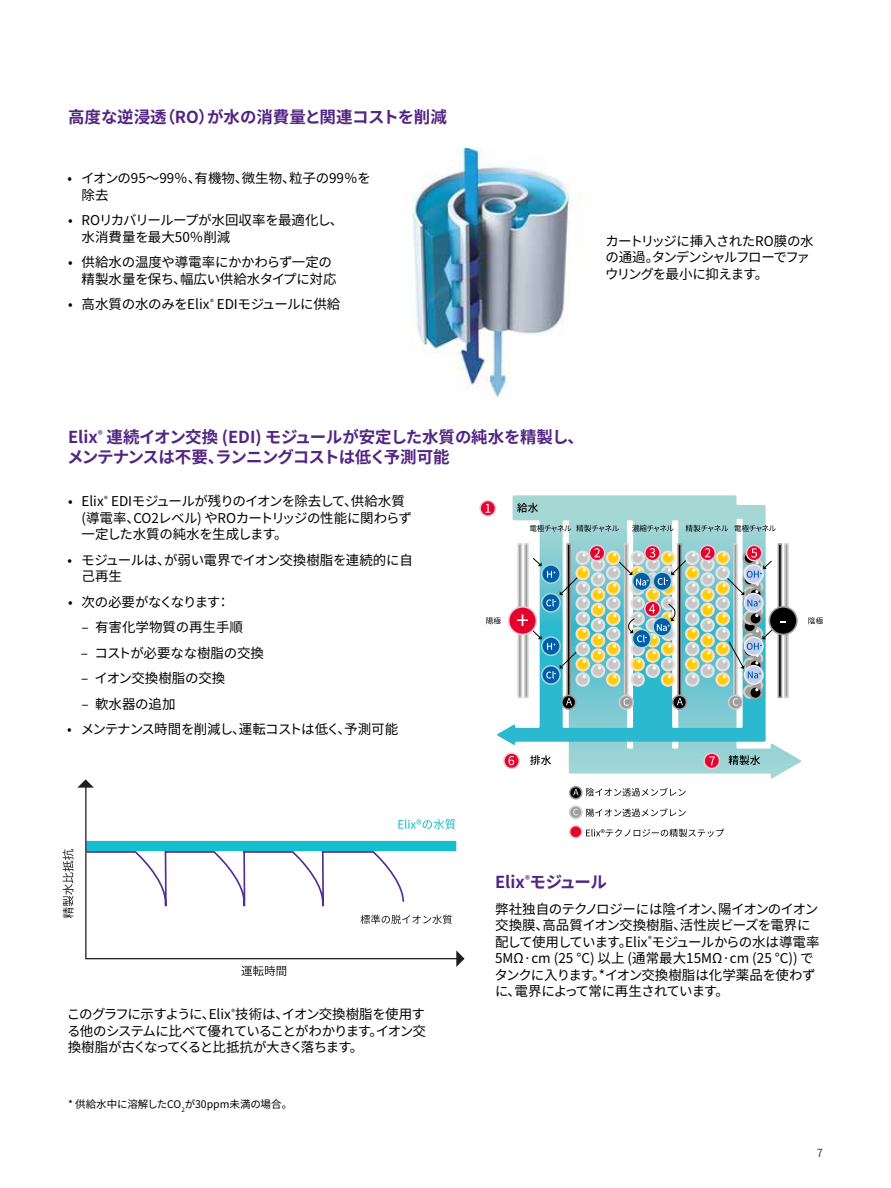
<style>
.page{position:relative;width:891px;height:1188px;background:#fff}
.page>*{position:absolute;margin:0;border:0;box-sizing:border-box;transform-origin:0 0}
.t1{font:700 16.5px/19.5px "Noto Sans CJ Kjp";letter-spacing:-.015em;color:#522583}
.t2{font:13.5px/16.5px "Noto Sans CJ Kjp";letter-spacing:-.025em;color:#000}
.t3{font:13.5px/16.5px "Noto Sans CJ Kjp";letter-spacing:-.065em;color:#000}
.t4{font:13.5px/16.5px "Noto Sans CJ Kjp";color:#000}
.t5{font:13.5px "Noto Sans CJ Kjp";letter-spacing:-.05em;color:#000}
.t6{font:11.1px "Noto Sans CJ Kjp";color:#522583}
.t7{font:10.5px "Noto Sans CJ Kjp";color:#000}
</style>
<div class="page">
<img style="left:412px;top:148px;width:168px;height:251px">
<svg style="left:497px;top:495px;width:269px;height:247px"></svg>
<svg style="left:566px;top:543px;width:5px;height:5px"></svg>
<svg style="left:624px;top:543px;width:4px;height:5px"></svg>
<svg style="left:733px;top:543px;width:5px;height:5px"></svg>
<svg style="left:518px;top:543px;width:4px;height:5px"></svg>
<svg style="left:524px;top:543px;width:5px;height:5px"></svg>
<svg style="left:677px;top:543px;width:5px;height:5px"></svg>
<svg style="left:778px;top:543px;width:4px;height:5px"></svg>
<svg style="left:784px;top:543px;width:5px;height:5px"></svg>
<svg style="left:586px;top:788px;width:100px;height:8px"></svg>
<svg style="left:586px;top:808px;width:100px;height:9px"></svg>
<div style="left:508px;top:606px;width:29px;height:29px;border:2px solid #e7cad4;border-radius:50%"></div>
<svg style="left:480px;top:501px;width:16px;height:15px"></svg>
<div style="left:479px;top:500px;width:17px;height:17px;border:2px solid #e7cad4;border-radius:50%"></div>
<div style="left:589px;top:544px;width:17px;height:18px;border:2px solid #e7cad4;border-radius:50%"></div>
<div style="left:699px;top:544px;width:17px;height:18px;border:2px solid #e7cad4;border-radius:50%"></div>
<div style="left:644px;top:544px;width:17px;height:18px;border:2px solid #e7cad4;border-radius:50%"></div>
<div style="left:746px;top:544px;width:17px;height:18px;border:2px solid #e7cad4;border-radius:50%"></div>
<svg style="left:570px;top:787px;width:12px;height:12px"></svg>
<div style="left:569px;top:786px;width:14px;height:14px;border:2px solid #9d9d9c;border-radius:50%"></div>
<svg style="left:573px;top:789px;width:6px;height:6px"></svg>
<div style="left:570px;top:806px;width:12px;height:12px;background:#9d9d9c;border-radius:50%"></div>
<div style="left:569px;top:805px;width:14px;height:14px;border:2px solid #d0d0d0;border-radius:50%"></div>
<svg style="left:573px;top:809px;width:5px;height:6px"></svg>
<svg style="left:586px;top:829px;width:138px;height:8px"></svg>
<div style="left:570px;top:826px;width:12px;height:12px;background:#e4032e;border-radius:50%"></div>
<div style="left:569px;top:825px;width:14px;height:14px;border:2px solid #e7cad4;border-radius:50%"></div>
<svg style="left:504px;top:753px;width:15px;height:16px"></svg>
<div style="left:503px;top:752px;width:17px;height:17px;border:2px solid #e7cad4;border-radius:50%"></div>
<svg style="left:735px;top:525px;width:41px;height:7px"></svg>
<svg style="left:486px;top:617px;width:15px;height:7px"></svg>
<svg style="left:517px;top:503px;width:21px;height:10px"></svg>
<svg style="left:809px;top:617px;width:14px;height:7px"></svg>
<svg style="left:530px;top:525px;width:89px;height:7px"></svg>
<svg style="left:632px;top:525px;width:42px;height:7px"></svg>
<svg style="left:686px;top:525px;width:42px;height:7px"></svg>
<svg style="left:486px;top:504px;width:4px;height:9px"></svg>
<svg style="left:509px;top:548px;width:293px;height:231px"></svg>
<svg style="left:241px;top:965px;width:45px;height:11px"></svg>
<svg style="left:63px;top:849px;width:10px;height:69px"></svg>
<svg style="left:85px;top:788px;width:372px;height:172px"></svg>
<svg style="left:77px;top:779px;width:17px;height:9px"></svg>
<svg style="left:456px;top:950px;width:9px;height:17px"></svg>
<p class="t1" style="left:68px;top:107px;width:380px">高度な逆浸透（RO）が水の消費量と関連コストを削減</p>
<p class="t4" style="left:82px;top:170px;width:291px;text-indent:-14px">• イオンの95～99％、有機物、微生物、粒子の99％を除去</p>
<p class="t2" style="left:82px;top:212px;width:263px;text-indent:-14px">• ROリカバリーループが水回収率を最適化し、水消費量を最大50％削減</p>
<p class="t2" style="left:82px;top:254px;width:256px;text-indent:-14px">• 供給水の温度や導電率にかかわらず一定の精製水量を保ち、幅広い供給水タイプに対応</p>
<p class="t2" style="left:68px;top:296px;width:274px">• 高水質の水のみをElix<sup>®</sup> EDIモジュールに供給</p>
<p class="t3" style="left:605px;top:233px;width:210px">カートリッジに挿入されたRO膜の水の通過。タンデンシャルフローでファウリングを最小に抑えます。</p>
<p class="t1" style="left:67px;top:428px;width:518px">Elix<sup>®</sup> 連続イオン交換 (EDI) モジュールが安定した水質の純水を精製し、メンテナンスは不要、ランニングコストは低く予測可能</p>
<p class="t2" style="left:82px;top:493px;width:332px;text-indent:-13px">• Elix<sup>®</sup> EDIモジュールが残りのイオンを除去して、供給水質(導電率、CO2レベル) やROカートリッジの性能に関わらず一定した水質の純水を生成します。</p>
<p class="t2" style="left:82px;top:552px;width:333px;text-indent:-14px">• モジュールは、が弱い電界でイオン交換樹脂を連続的に自己再生</p>
<p class="t5" style="left:68px;top:594px;width:164px">• 次の必要がなくなります：</p>
<p class="t4" style="left:82px;top:619px;width:163px">– 有害化学物質の再生手順</p>
<p class="t2" style="left:81px;top:645px;width:185px">– コストが必要なな樹脂の交換</p>
<p class="t2" style="left:81px;top:670px;width:146px">– イオン交換樹脂の交換</p>
<p class="t2" style="left:82px;top:696px;width:96px">– 軟水器の追加</p>
<p class="t5" style="left:67px;top:722px;width:333px">• メンテナンス時間を削減し、運転コストは低く、予測可能</p>
<p class="t2" style="left:67px;top:1006px;width:361px;text-align:justify">このグラフに示すように、Elix<sup>®</sup>技術は、イオン交換樹脂を使用する他のシステムに比べて優れていることがわかります。イオン交換樹脂が古くなってくると比抵抗が大きく落ちます。</p>
<p class="t7" style="left:68px;top:1099px;width:226px">* 供給水中に溶解したCO<sub>2</sub>が30ppm未満の場合。</p>
<p class="t1" style="left:495px;top:873px;width:113px">Elix<sup>®</sup>モジュール</p>
<p class="t2" style="left:495px;top:901px;width:327px">弊社独自のテクノロジーには陰イオン、陽イオンのイオン交換膜、高品質イオン交換樹脂、活性炭ビーズを電界に配して使用しています。Elix<sup>®</sup>モジュールからの水は導電率<br>5MΩ·cm (25 °C) 以上 (通常最大15MΩ·cm (25 °C)) でタンクに入ります。*イオン交換樹脂は化学薬品を使わずに、電界によって常に再生されています。</p>
<p class="t6" style="left:817px;top:1147px;width:8px">7</p>
</div>
